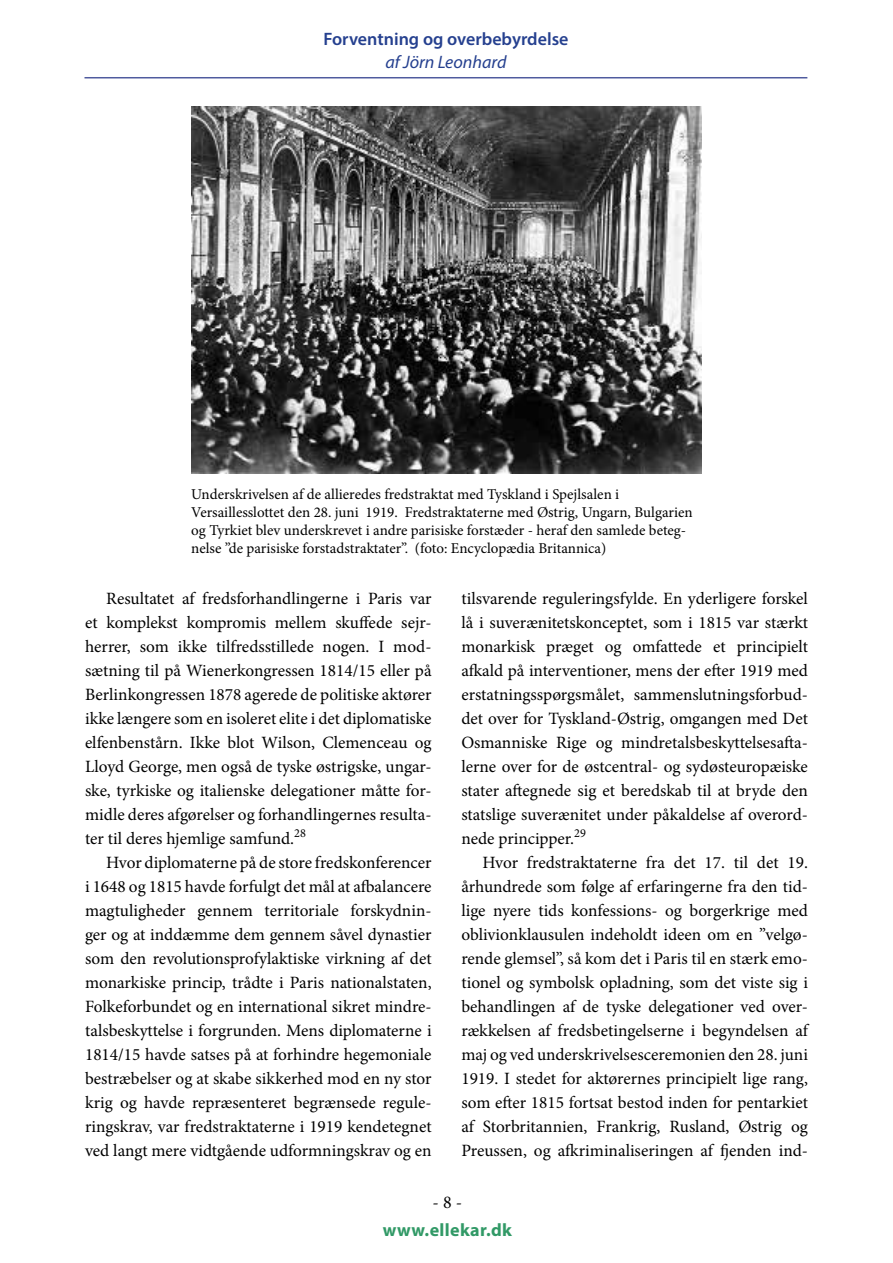
<style>
.page{position:relative;width:893px;height:1263px;background:#fff}
.page>*{position:absolute;margin:0;border:0;box-sizing:border-box;transform-origin:0 0}
.t1{font:600 18px "Myriad Pro";color:#25408f}
.t2{font:italic 18px "Myriad Pro";color:#25408f}
.t3{font:700 18px "Myriad Pro";letter-spacing:.02em;color:#319966}
.t4{font:18px "Minion Pro";color:#000}
.t5{font:17.25px/24px "Minion Pro";color:#000;text-align:justify}
.t6{font:15px/18px "Minion Pro";color:#000}
</style>
<div class="page">
<hr style="left:84px;top:77px;width:723px;height:1px;background:#4f5b9e">
<img style="left:191px;top:106px;width:510px;height:367px">
<p class="t1" style="left:323px;top:28px;width:246px">Forventning og overbebyrdelse</p>
<p class="t2" style="left:385px;top:51px;width:123px">af Jörn Leonhard</p>
<p class="t6" style="left:191px;top:485px;width:503px">Underskrivelsen af de allieredes fredstraktat med Tyskland i Spejlsalen i Versaillesslottet den 28. juni 1919. Fredstraktaterne med Østrig, Ungarn, Bulgarien og Tyrkiet blev underskrevet i andre parisiske forstæder - heraf den samlede beteg&shy;nelse ”de parisiske forstadstraktater”. (foto: Encyclopædia Britannica)</p>
<p class="t5" style="left:85px;top:586px;width:348px;text-indent:21px">Resultatet af fredsforhandlingerne i Paris var et komplekst kompromis mellem skuffede sejr&shy;herrer, som ikke tilfredsstillede nogen. I mod&shy;sætning til på Wienerkongressen 1814/15 eller på Berlinkongressen 1878 agerede de politiske aktører ikke længere som en isoleret elite i det diplomatiske elfenbenstårn. Ikke blot Wilson, Clemenceau og Lloyd George, men også de tyske østrigske, ungar&shy;ske, tyrkiske og italienske delegationer måtte for&shy;midle deres afgørelser og forhandlingernes resulta&shy;ter til deres hjemlige samfund.<sup>28</sup></p>
<p class="t5" style="left:85px;top:850px;width:348px;text-indent:21px">Hvor diplomaterne på de store fredskonferencer i 1648 og 1815 havde forfulgt det mål at afbalancere magtuligheder gennem territoriale forskydnin&shy;ger og at inddæmme dem gennem såvel dynastier som den revolutionsprofylaktiske virkning af det monarkiske princip, trådte i Paris nationalstaten, Folkeforbundet og en international sikret mindre&shy;talsbeskyttelse i forgrunden. Mens diplomaterne i 1814/15 havde satses på at forhindre hegemoniale bestræbelser og at skabe sikkerhed mod en ny stor krig og havde repræsenteret begrænsede regule&shy;ringskrav, var fredstraktaterne i 1919 kendetegnet ved langt mere vidtgående udformningskrav og en</p>
<p class="t5" style="left:461px;top:586px;width:348px">tilsvarende reguleringsfylde. En yderligere forskel lå i suverænitetskonceptet, som i 1815 var stærkt monarkisk præget og omfattede et principielt afkald på interventioner, mens der efter 1919 med erstatningsspørgsmålet, sammenslutningsforbud&shy;det over for Tyskland-Østrig, omgangen med Det Osmanniske Rige og mindretalsbeskyttelsesafta&shy;lerne over for de østcentral- og sydøsteuropæiske stater aftegnede sig et beredskab til at bryde den statslige suverænitet under påkaldelse af overord&shy;nede principper.<sup>29</sup></p>
<p class="t5" style="left:461px;top:850px;width:348px;text-indent:21px">Hvor fredstraktaterne fra det 17. til det 19. århundrede som følge af erfaringerne fra den tid&shy;lige nyere tids konfessions- og borgerkrige med oblivionklausulen indeholdt ideen om en ”velgø&shy;rende glemsel”, så kom det i Paris til en stærk emo&shy;tionel og symbolsk opladning, som det viste sig i behandlingen af de tyske delegationer ved over&shy;rækkelsen af fredsbetingelserne i begyndelsen af maj og ved underskrivelsesceremonien den 28. juni 1919. I stedet for aktørernes principielt lige rang, som efter 1815 fortsat bestod inden for pentarkiet af Storbritannien, Frankrig, Rusland, Østrig og Preussen, og afkriminaliseringen af fjenden ind-</p>
<p class="t4" style="left:432px;top:1190px;width:31px">- 8 -</p>
<p class="t3" style="left:383px;top:1218px;width:131px">www.ellekar.dk</p>
</div>
